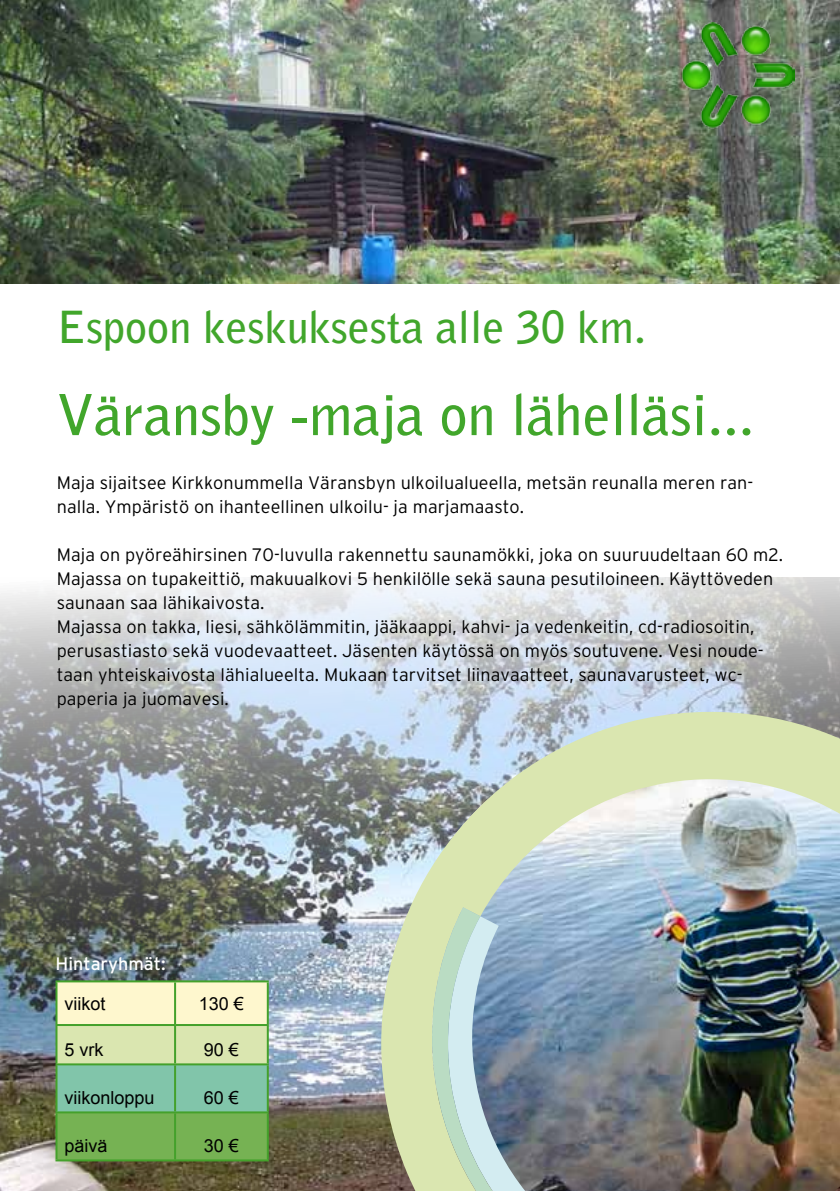
<style>
.page{position:relative;width:840px;height:1191px;background:#fff}
.page>*{position:absolute;margin:0;border:0;box-sizing:border-box;transform-origin:0 0}
.t1{font:700 56px "Bell Gothic Std";color:#41a62b}
.t2{font:700 44px "Bell Gothic Std";color:#41a62b}
.t3{font:300 18px/24px "Interstate";letter-spacing:.005em;color:#000}
.t4{font:18px "Arial";color:#000}
.t5{font:18px "Interstate";color:#fff}
</style>
<div class="page">
<img style="left:0;top:577px;width:839px;height:614px">
<img style="left:0;top:0;width:839px;height:283px">
<svg style="left:57px;top:982px;width:210px;height:177px"></svg>
<hr style="left:55px;top:980px;width:120px;height:2px;background:#44a12b">
<hr style="left:55px;top:982px;width:2px;height:42px;background:#44a12b">
<hr style="left:175px;top:980px;width:94px;height:2px;background:#44a12b">
<hr style="left:174px;top:982px;width:2px;height:42px;background:#44a12b">
<hr style="left:267px;top:982px;width:2px;height:42px;background:#44a12b">
<hr style="left:55px;top:1024px;width:120px;height:2px;background:#44a12b">
<hr style="left:55px;top:1026px;width:2px;height:37px;background:#44a12b">
<hr style="left:175px;top:1024px;width:94px;height:2px;background:#44a12b">
<hr style="left:174px;top:1026px;width:2px;height:37px;background:#44a12b">
<hr style="left:267px;top:1026px;width:2px;height:37px;background:#44a12b">
<hr style="left:55px;top:1063px;width:120px;height:2px;background:#44a12b">
<hr style="left:55px;top:1065px;width:2px;height:46px;background:#44a12b">
<hr style="left:175px;top:1063px;width:94px;height:2px;background:#44a12b">
<hr style="left:174px;top:1065px;width:2px;height:46px;background:#44a12b">
<hr style="left:267px;top:1065px;width:2px;height:46px;background:#44a12b">
<hr style="left:55px;top:1111px;width:120px;height:2px;background:#44a12b">
<hr style="left:55px;top:1113px;width:2px;height:46px;background:#44a12b">
<hr style="left:175px;top:1111px;width:94px;height:2px;background:#44a12b">
<hr style="left:174px;top:1113px;width:2px;height:46px;background:#44a12b">
<hr style="left:267px;top:1113px;width:2px;height:46px;background:#44a12b">
<hr style="left:55px;top:1159px;width:120px;height:2px;background:#44a12b">
<hr style="left:175px;top:1159px;width:94px;height:2px;background:#44a12b">
<img style="left:680px;top:23px;width:114px;height:107px">
<img style="left:381px;top:712px;width:458px;height:479px">
<img style="left:432px;top:907px;width:407px;height:284px">
<h2 class="t2" style="left:57px;top:300px;width:590px">Espoon keskuksesta alle 30 km.</h2>
<h1 class="t1" style="left:57px;top:381px;width:698px">Väransby -maja on lähelläsi...</h1>
<p class="t3" style="left:57px;top:470px;width:697px">Maja sijaitsee Kirkkonummella Väransbyn ulkoilualueella, metsän reunalla meren ran&shy;nalla. Ympäristö on ihanteellinen ulkoilu- ja marjamaasto.</p>
<p class="t3" style="left:57px;top:542px;width:727px">Maja on pyöreähirsinen 70-luvulla rakennettu saunamökki, joka on suuruudeltaan 60 m2.<br>Majassa on tupakeittiö, makuualkovi 5 henkilölle sekä sauna pesutiloineen. Käyttöveden saunaan saa lähikaivosta.<br>Majassa on takka, liesi, sähkölämmitin, jääkaappi, kahvi- ja vedenkeitin, cd-radiosoitin, perusastiasto sekä vuodevaatteet. Jäsenten käytössä on myös soutuvene. Vesi noude&shy;taan yhteiskaivosta lähialueelta. Mukaan tarvitset liinavaatteet, saunavarusteet, wc&shy;paperia ja juomavesi.</p>
<p class="t5" style="left:55px;top:953px;width:112px">Hintaryhmät:</p>
<p class="t4" style="left:64px;top:991px;width:43px">viikot</p>
<p class="t4" style="left:199px;top:991px;width:47px">130 €</p>
<p class="t4" style="left:64px;top:1038px;width:41px">5 vrk</p>
<p class="t4" style="left:204px;top:1038px;width:37px">90 €</p>
<p class="t4" style="left:64px;top:1086px;width:92px">viikonloppu</p>
<p class="t4" style="left:204px;top:1086px;width:37px">60 €</p>
<p class="t4" style="left:64px;top:1134px;width:45px">päivä</p>
<p class="t4" style="left:204px;top:1134px;width:37px">30 €</p>
</div>
